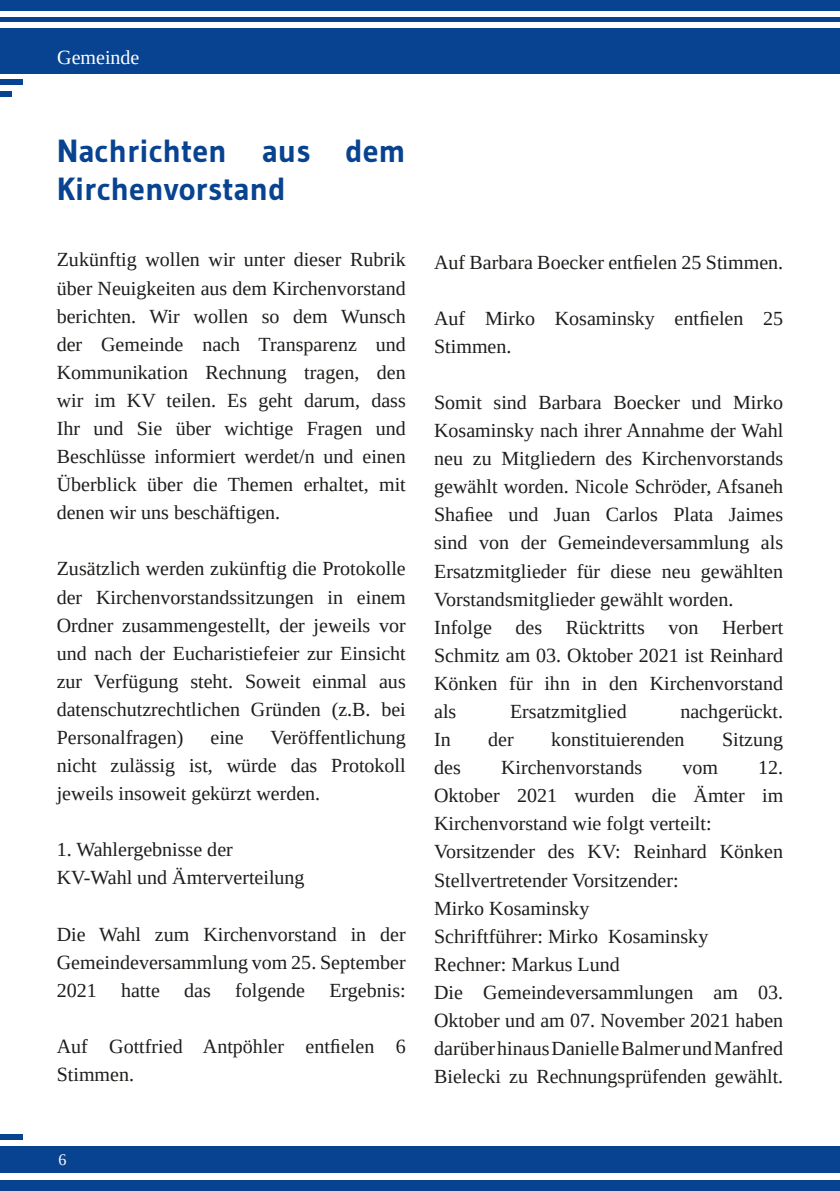
<style>
.page{position:relative;width:840px;height:1191px;background:#fff}
.page>*{position:absolute;margin:0;border:0;box-sizing:border-box;transform-origin:0 0}
.t1{font:700 32px/38.4px "Gudea";color:#084391}
.t2{font:20px/28px "Tinos";color:#1d1d1b}
.t3{font:20px "Tinos";color:#fff}
.t4{font:16px "Tinos";color:#fff}
</style>
<div class="page">
<div style="left:0;top:0;width:839px;height:74px;background:#084391"></div>
<div style="left:0;top:1147px;width:839px;height:44px;background:#084391"></div>
<div style="left:0;top:11px;width:839px;height:6px;background:#fff"></div>
<div style="left:0;top:23px;width:839px;height:5px;background:#fff"></div>
<div style="left:0;top:79px;width:23px;height:6px;background:#084391"></div>
<div style="left:0;top:91px;width:11px;height:5px;background:#084391"></div>
<div style="left:0;top:1174px;width:839px;height:6px;background:#fff"></div>
<div style="left:0;top:1134px;width:23px;height:6px;background:#084391"></div>
<p class="t3" style="left:57px;top:44px;width:84px">Gemeinde</p>
<p class="t1" style="left:57px;top:131px;width:350px">Nachrichten aus dem<br>Kirchenvorstand</p>
<p class="t2" style="left:57px;top:246px;width:350px;text-align:justify">Zukünftig wollen wir unter dieser Rubrik über Neuigkeiten aus dem Kirchenvorstand berichten. Wir wollen so dem Wunsch der Gemeinde nach Transparenz und Kommunikation Rechnung tragen, den wir im KV teilen. Es geht darum, dass Ihr und Sie über wichtige Fragen und Beschlüsse informiert werdet/n und einen Überblick über die Themen erhaltet, mit denen wir uns beschäftigen.</p>
<p class="t2" style="left:57px;top:554px;width:350px;text-align:justify">Zusätzlich werden zukünftig die Protokolle der Kirchenvorstandssitzungen in einem Ordner zusammengestellt, der jeweils vor und nach der Eucharistiefeier zur Einsicht zur Verfügung steht. Soweit einmal aus datenschutzrechtlichen Gründen (z.B. bei Personalfragen)</p>
<p class="t2" style="left:57px;top:723px;width:350px;text-align:justify;text-indent:213px">Veröffentlichung nicht zulässig ist, würde das Protokoll jeweils insoweit gekürzt werden.</p>
<p class="t2" style="left:57px;top:835px;width:249px">1. Wahlergebnisse der<br>KV-Wahl und Ämterverteilung</p>
<p class="t2" style="left:57px;top:920px;width:350px;text-align:justify">Die Wahl zum Kirchenvorstand in der Gemeindeversammlung vom 25. September 2021 hatte das folgende Ergebnis:</p>
<p class="t2" style="left:57px;top:1032px;width:350px">Auf Gottfried Antpöhler entfielen 6<br>Stimmen.</p>
<p class="t2" style="left:210px;top:723px;width:35px">eine</p>
<p class="t4" style="left:59px;top:1149px;width:9px">6</p>
<p class="t2" style="left:434px;top:248px;width:350px">Auf Barbara Boecker entfielen 25 Stimmen.</p>
<p class="t2" style="left:434px;top:304px;width:350px">Auf Mirko Kosaminsky entfielen 25<br>Stimmen.</p>
<p class="t2" style="left:434px;top:388px;width:350px">Somit sind Barbara Boecker und Mirko Kosaminsky nach ihrer Annahme der Wahl neu zu Mitgliedern des Kirchenvorstands gewählt worden. Nicole Schröder, Afsaneh Shafiee und Juan Carlos Plata Jaimes sind von der Gemeindeversammlung als Ersatzmitglieder für diese neu gewählten Vorstandsmitglieder gewählt worden.<br>Infolge des Rücktritts von Herbert Schmitz am 03. Oktober 2021 ist Reinhard Könken für ihn in den Kirchenvorstand als</p>
<p class="t2" style="left:509px;top:697px;width:118px">Ersatzmitglied</p>
<p class="t2" style="left:680px;top:697px;width:104px">nachgerückt.</p>
<p class="t2" style="left:434px;top:725px;width:18px">In</p>
<p class="t2" style="left:488px;top:725px;width:27px">der</p>
<p class="t2" style="left:551px;top:725px;width:135px">konstituierenden</p>
<p class="t2" style="left:721px;top:725px;width:63px">Sitzung</p>
<p class="t2" style="left:434px;top:753px;width:28px">des</p>
<p class="t2" style="left:500px;top:753px;width:143px">Kirchenvorstands</p>
<p class="t2" style="left:682px;top:753px;width:37px">vom</p>
<p class="t2" style="left:434px;top:753px;width:350px;text-indent:324px">12.<br>Oktober 2021 wurden die Ämter im<br>Kirchenvorstand wie folgt verteilt:<br>Vorsitzender des KV: Reinhard Könken<br>Stellvertretender Vorsitzender:<br>Mirko Kosaminsky<br>Schriftführer: Mirko Kosaminsky<br>Rechner: Markus Lund<br>Die Gemeindeversammlungen am 03.<br>Oktober und am 07. November 2021 haben darüber hinaus Danielle Balmer und Manfred<br>Bielecki zu Rechnungsprüfenden gewählt.</p>
</div>
